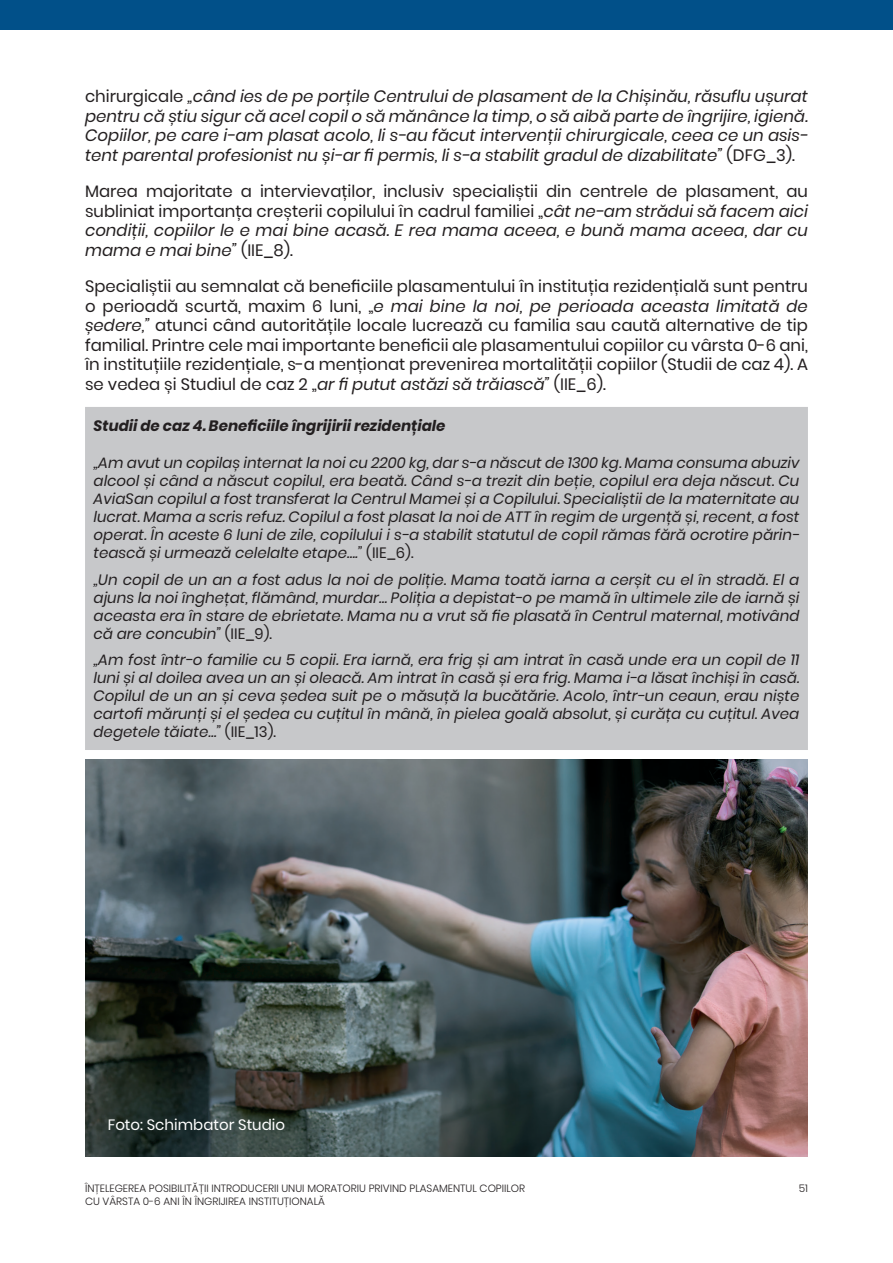
<style>
.page{position:relative;width:893px;height:1263px;background:#fff}
.page>*{position:absolute;margin:0;border:0;box-sizing:border-box;transform-origin:0 0}
.t1{font:16.5px/19.5px "Poppins";color:#231f20;text-align:justify}
.t2{font:italic 16.5px/19.5px "Poppins";color:#231f20;text-align:justify}
.t3{font:italic 15px/18px "Poppins";color:#231f20;text-align:justify}
.t4{font:italic 700 15px "Poppins";color:#231f20}
.t5{font:15px "Poppins";color:#fff}
.t6{font:300 10.5px "Poppins";color:#231f20}
.s1{font-style:normal}
.s2{font-style:italic}
</style>
<div class="page">
<div style="left:0;top:0;width:893px;height:30px;background:#015089"></div>
<img style="left:85px;top:760px;width:723px;height:397px">
<div style="left:85px;top:407px;width:723px;height:343px;background:#c7c8ca"></div>
<p class="t2" style="left:85px;top:87px;width:724px"><span class="s1">chirurgicale</span> „când ies de pe porțile Centrului de plasament de la Chișinău, răsuflu ușurat pentru că știu sigur că acel copil o să mănânce la timp, o să aibă parte de îngrijire, igienă.<br>Copiilor, pe care i-am plasat acolo, li s-au făcut intervenții chirurgicale, ceea ce un asis&shy;tent parental profesionist nu și-ar fi permis, li s-a stabilit gradul de dizabilitate” <span class="s1">(DFG_3).</span></p>
<p class="t1" style="left:85px;top:182px;width:724px">Marea majoritate a intervievaților, inclusiv specialiștii din centrele de plasament, au subliniat importanța creșterii copilului în cadrul familiei „<span class="s2">cât ne-am strădui să facem aici condiții, copiilor le e mai bine acasă. E rea mama aceea, e bună mama aceea, dar cu mama e mai bine”</span> (IIE_8).</p>
<p class="t1" style="left:85px;top:277px;width:724px">Specialiștii au semnalat că beneficiile plasamentului în instituția rezidențială sunt pentru o perioadă scurtă, maxim 6 luni, „<span class="s2">e mai bine la noi, pe perioada aceasta limitată de ședere,”</span> atunci când autoritățile locale lucrează cu familia sau caută alternative de tip familial. Printre cele mai importante beneficii ale plasamentului copiilor cu vârsta 0-6 ani, în instituțiile rezidențiale, s-a menționat prevenirea mortalității copiilor (Studii de caz 4). A se vedea și Studiul de caz 2 „<span class="s2">ar fi putut astăzi să trăiască”</span> (IIE_6).</p>
<p class="t4" style="left:94px;top:417px;width:353px">Studii de caz 4. Beneficiile îngrijirii rezidențiale</p>
<p class="t3" style="left:94px;top:454px;width:707px">„Am avut un copilaș internat la noi cu 2200 kg, dar s-a născut de 1300 kg. Mama consuma abuziv alcool și când a născut copilul, era beată. Când s-a trezit din beție, copilul era deja născut. Cu AviaSan copilul a fost transferat la Centrul Mamei și a Copilului. Specialiștii de la maternitate au lucrat. Mama a scris refuz. Copilul a fost plasat la noi de ATT în regim de urgență și, recent, a fost operat. În aceste 6 luni de zile, copilului i s-a stabilit statutul de copil rămas fără ocrotire părin&shy;tească și urmează celelalte etape….” <span class="s1">(IIE_6).</span></p>
<p class="t3" style="left:94px;top:570px;width:707px">„Un copil de un an a fost adus la noi de poliție. Mama toată iarna a cerșit cu el în stradă. El a ajuns la noi înghețat, flămând, murdar… Poliția a depistat-o pe mamă în ultimele zile de iarnă și aceasta era în stare de ebrietate. Mama nu a vrut să fie plasată în Centrul maternal, motivând că are concubin” <span class="s1">(IIE_9).</span></p>
<p class="t3" style="left:94px;top:651px;width:707px">„Am fost într-o familie cu 5 copii. Era iarnă, era frig și am intrat în casă unde era un copil de 11 luni și al doilea avea un an și oleacă. Am intrat în casă și era frig. Mama i-a lăsat închiși în casă.<br>Copilul de un an și ceva ședea suit pe o măsuță la bucătărie. Acolo, într-un ceaun, erau niște cartofi mărunți și el ședea cu cuțitul în mână, în pielea goală absolut, și curăța cu cuțitul. Avea degetele tăiate…” <span class="s1">(IIE_13).</span></p>
<p class="t5" style="left:108px;top:1116px;width:179px">Foto: Schimbator Studio</p>
<p class="t6" style="left:85px;top:1182px;width:442px">ÎNȚELEGEREA POSIBILITĂȚII INTRODUCERII UNUI MORATORIU PRIVIND PLASAMENTUL COPIILOR</p>
<p class="t6" style="left:799px;top:1182px;width:11px">51</p>
<p class="t6" style="left:85px;top:1195px;width:241px">CU VÂRSTA 0-6 ANI ÎN ÎNGRIJIREA INSTITUȚIONALĂ</p>
</div>
